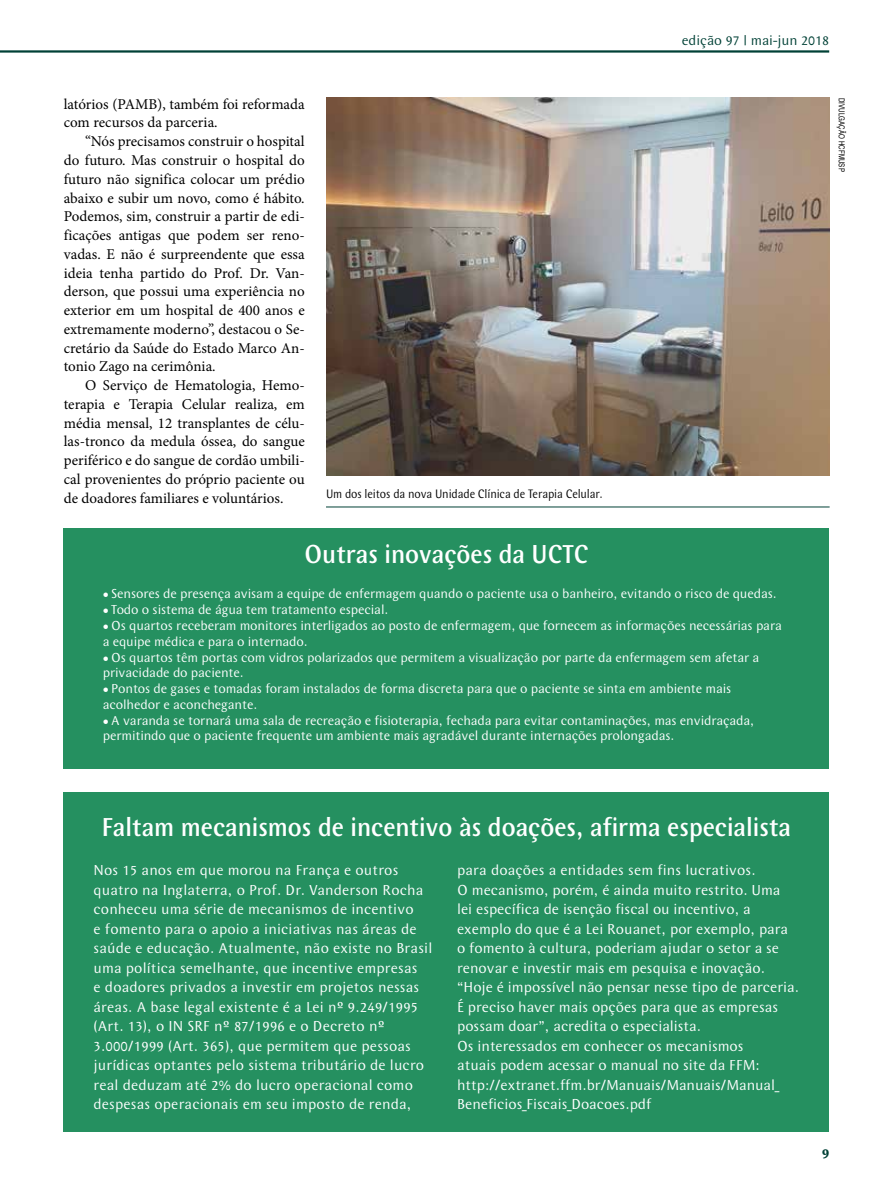
<style>
.page{position:relative;width:893px;height:1191px;background:#fff}
.page>*{position:absolute;margin:0;border:0;box-sizing:border-box;transform-origin:0 0}
.t1{font:500 27px "Wunderlich";color:#fff;scale:.9 1}
.t2{font:15px/19.5px "Wunderlich";letter-spacing:.01em;color:#fff}
.t3{font:15px/18.8px "Minion Pro";color:#000;text-align:justify}
.t4{font:14.25px "Wunderlich";color:#004136}
.t5{font:700 14.25px "Wunderlich";color:#004136}
.t6{font:13.5px/15.8px "Wunderlich";letter-spacing:-.01em;color:#fff}
.t7{font:12.75px "Wunderlich";letter-spacing:-.01em;color:#000;scale:.9 1}
.t8{font:8.25px "Helvetica";letter-spacing:.01em;color:#000;scale:.75 1}
</style>
<div class="page">
<hr style="left:0;top:50px;width:829px;height:3px;background:#004136">
<div style="left:64px;top:528px;width:765px;height:241px;background:#259060"></div>
<div style="left:64px;top:792px;width:765px;height:339px;background:#259060"></div>
<img style="left:326px;top:98px;width:503px;height:377px">
<hr style="left:326px;top:506px;width:504px;height:1px;background:#004136">
<p class="t4" style="left:682px;top:32px;width:149px">edição 97 | mai-jun 2018</p>
<p class="t3" style="left:64px;top:95px;width:242px">latórios (PAMB), também foi reformada com recursos da parceria.</p>
<p class="t3" style="left:64px;top:132px;width:242px;text-indent:21px">“Nós precisamos construir o hospital do futuro. Mas construir o hospital do futuro não significa colocar um prédio abaixo e subir um novo, como é hábito.<br>Podemos, sim, construir a partir de edi&shy;ficações antigas que podem ser reno&shy;vadas. E não é surpreendente que essa ideia tenha partido do Prof. Dr. Van&shy;derson, que possui uma experiência no exterior em um hospital de 400 anos e extremamente moderno”, destacou o Se&shy;cretário da Saúde do Estado Marco An&shy;tonio Zago na cerimônia.</p>
<p class="t3" style="left:64px;top:376px;width:242px;text-indent:21px">O Serviço de Hematologia, Hemo&shy;terapia e Terapia Celular realiza, em média mensal, 12 transplantes de célu&shy;las-tronco da medula óssea, do sangue periférico e do sangue de cordão umbili&shy;cal provenientes do próprio paciente ou de doadores familiares e voluntários.</p>
<p class="t7" style="left:326px;top:487px;width:309px">Um dos leitos da nova Unidade Clínica de Terapia Celular.</p>
<h1 class="t1" style="left:304px;top:539px;width:317px">Outras inovações da UCTC</h1>
<p class="t6" style="left:103px;top:586px;width:675px">•Sensores de presença avisam a equipe de enfermagem quando o paciente usa o banheiro, evitando o risco de quedas.</p>
<p class="t6" style="left:103px;top:602px;width:287px">•Todo o sistema de água tem tratamento especial.</p>
<p class="t6" style="left:103px;top:617px;width:681px">•Os quartos receberam monitores interligados ao posto de enfermagem, que fornecem as informações necessárias para a equipe médica e para o internado.</p>
<p class="t6" style="left:103px;top:649px;width:658px">•Os quartos têm portas com vidros polarizados que permitem a visualização por parte da enfermagem sem afetar a privacidade do paciente.</p>
<p class="t6" style="left:103px;top:681px;width:630px">•Pontos de gases e tomadas foram instalados de forma discreta para que o paciente se sinta em ambiente mais acolhedor e aconchegante.</p>
<p class="t6" style="left:103px;top:712px;width:653px">•A varanda se tornará uma sala de recreação e fisioterapia, fechada para evitar contaminações, mas envidraçada, permitindo que o paciente frequente um ambiente mais agradável durante internações prolongadas.</p>
<p class="t8" style="left:848px;top:98px;width:100px;rotate:90deg">DIVULGAÇÃO HCFMUSP</p>
<h1 class="t1" style="left:102px;top:812px;width:767px">Faltam mecanismos de incentivo às doações, afirma especialista</h1>
<p class="t2" style="left:94px;top:860px;width:340px">Nos 15 anos em que morou na França e outros quatro na Inglaterra, o Prof. Dr. Vanderson Rocha conheceu uma série de mecanismos de incentivo<br>e fomento para o apoio a iniciativas nas áreas de saúde e educação. Atualmente, não existe no Brasil uma política semelhante, que incentive empresas<br>e doadores privados a investir em projetos nessas áreas. A base legal existente é a Lei nº 9.249/1995 (Art. 13), o IN SRF nº 87/1996 e o Decreto nº 3.000/1999 (Art. 365), que permitem que pessoas jurídicas optantes pelo sistema tributário de lucro real deduzam até 2% do lucro operacional como despesas operacionais em seu imposto de renda,</p>
<p class="t2" style="left:457px;top:860px;width:343px">para doações a entidades sem fins lucrativos.<br>O mecanismo, porém, é ainda muito restrito. Uma lei específica de isenção fiscal ou incentivo, a exemplo do que é a Lei Rouanet, por exemplo, para o fomento à cultura, poderiam ajudar o setor a se renovar e investir mais em pesquisa e inovação. “Hoje é impossível não pensar nesse tipo de parceria.<br>É preciso haver mais opções para que as empresas possam doar”, acredita o especialista.<br>Os interessados em conhecer os mecanismos<br>atuais podem acessar o manual no site da FFM: http://extranet.ffm.br/Manuais/Manuais/Manual_ Beneficios_Fiscais_Doacoes.pdf</p>
<p class="t5" style="left:822px;top:1145px;width:9px">9</p>
</div>
